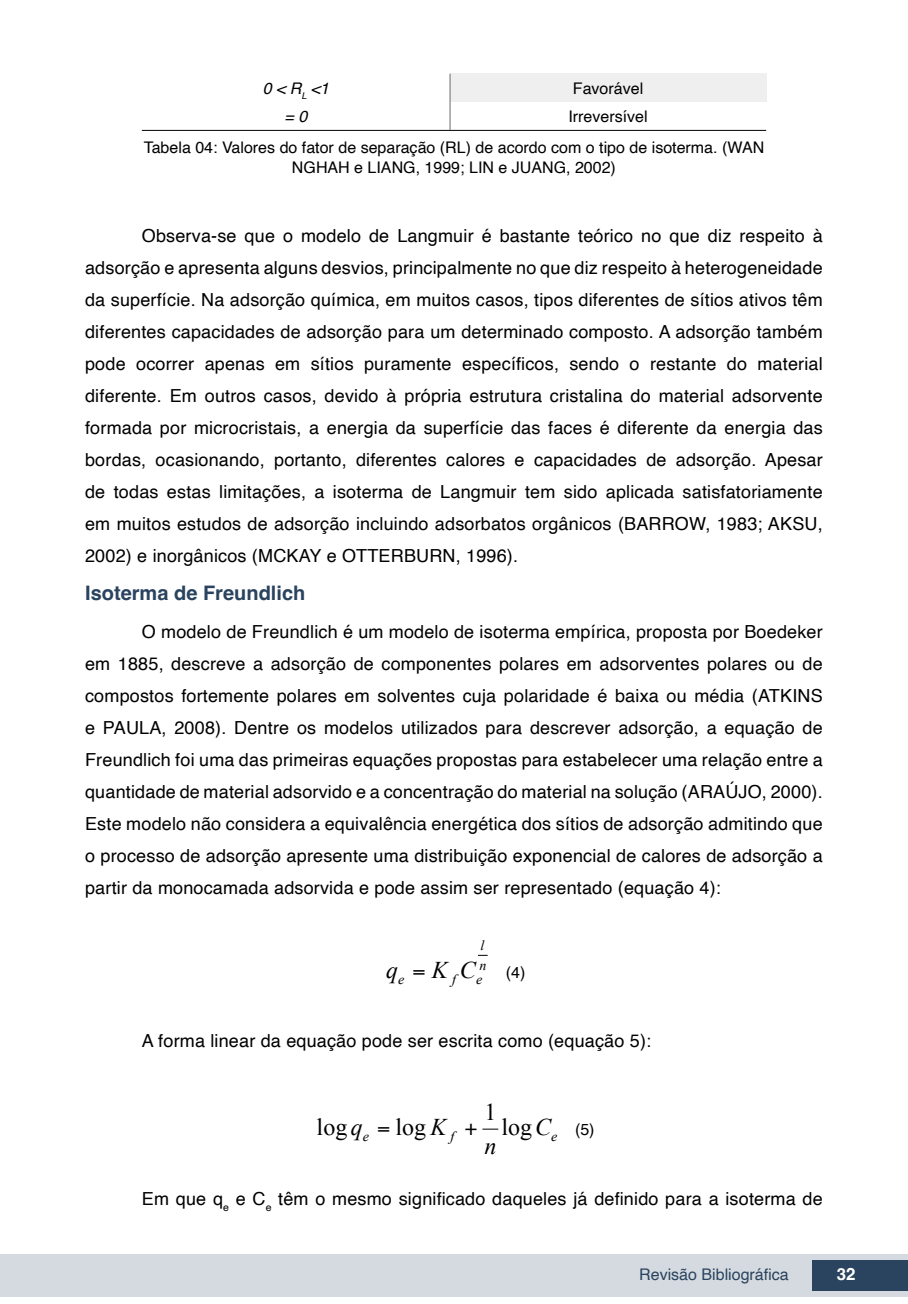
<style>
.page{position:relative;width:908px;height:1304px;background:#fff}
.page>*{position:absolute;margin:0;border:0;box-sizing:border-box;transform-origin:0 0}
.t1{font:24px "Times New Roman";color:#000}
.t2{font:italic 24px "Times New Roman";color:#000}
.Subtitulo{font:700 20px "Helvetica";color:#2a435e}
.txt{font:18px/32px "Helvetica";letter-spacing:.01em;color:#000;text-align:justify}
.t3{font:700 16.8px "Helvetica";color:#fff}
.imagens_graf_tab{font:16px/19.2px "Helvetica";color:#000;text-align:center}
.tab_txt_centro{font:16px "Helvetica";color:#000}
.t4{font:16px "Helvetica";color:#2a435e}
.tab_txt_centro-2{font:italic 16px "Helvetica";color:#000}
.t5{font:italic 14px "Times New Roman";color:#000}
.s1{font-style:italic}
</style>
<div class="page">
<div style="left:0;top:1254px;width:906px;height:43px;background:#d4dadf"></div>
<div style="left:812px;top:1261px;width:95px;height:30px;background:#2a435e"></div>
<div style="left:450px;top:74px;width:315px;height:28px;background:#efefef"></div>
<svg style="left:142px;top:74px;width:308px;height:56px"></svg>
<hr style="left:142px;top:130px;width:308px;height:1px;background:#000">
<hr style="left:450px;top:130px;width:315px;height:1px;background:#000">
<svg style="left:482px;top:1129px;width:15px;height:1px"></svg>
<p class="tab_txt_centro-2" style="left:263px;top:76px;width:68px">0 &lt; R<sub>L</sub> &lt;1</p>
<p class="tab_txt_centro" style="left:572px;top:76px;width:72px">Favorável</p>
<p class="tab_txt_centro-2" style="left:284px;top:104px;width:24px">= 0</p>
<p class="tab_txt_centro" style="left:568px;top:104px;width:81px">Irreversível</p>
<p class="imagens_graf_tab" style="left:144px;top:139px;width:621px">Tabela 04: Valores do fator de separação (RL) de acordo com o tipo de isoterma. (WAN<br>NGHAH e LIANG, 1999; LIN e JUANG, 2002)</p>
<p class="txt" style="left:85px;top:221px;width:738px;text-indent:57px">Observa-se que o modelo de Langmuir é bastante teórico no que diz respeito à adsorção e apresenta alguns desvios, principalmente no que diz respeito à heterogeneidade da superfície. Na adsorção química, em muitos casos, tipos diferentes de sítios ativos têm diferentes capacidades de adsorção para um determinado composto. A adsorção também pode ocorrer apenas em sítios puramente específicos, sendo o restante do material diferente. Em outros casos, devido à própria estrutura cristalina do material adsorvente formada por microcristais, a energia da superfície das faces é diferente da energia das bordas, ocasionando, portanto, diferentes calores e capacidades de adsorção. Apesar de todas estas limitações, a isoterma de Langmuir tem sido aplicada satisfatoriamente em muitos estudos de adsorção incluindo adsorbatos orgânicos (BARROW, 1983; AKSU, 2002) e inorgânicos (MCKAY e OTTERBURN, 1996).</p>
<p class="Subtitulo" style="left:85px;top:581px;width:222px">Isoterma de Freundlich</p>
<p class="txt" style="left:85px;top:616px;width:738px;text-indent:57px">O modelo de Freundlich é um modelo de isoterma empírica, proposta por Boedeker em 1885, descreve a adsorção de componentes polares em adsorventes polares ou de compostos fortemente polares em solventes cuja polaridade é baixa ou média (ATKINS e PAULA, 2008). Dentre os modelos utilizados para descrever adsorção, a equação de Freundlich foi uma das primeiras equações propostas para estabelecer uma relação entre a quantidade de material adsorvido e a concentração do material na solução (ARAÚJO, 2000).<br>Este modelo não considera a equivalência energética dos sítios de adsorção admitindo que o processo de adsorção apresente uma distribuição exponencial de calores de adsorção a partir da monocamada adsorvida e pode assim ser representado (equação 4):</p>
<p class="t5" style="left:480px;top:936px;width:5px">l</p>
<p class="t2" style="left:459px;top:953px;width:18px">C</p>
<p class="t2" style="left:431px;top:953px;width:18px">K</p>
<p class="t5" style="left:479px;top:956px;width:8px">n</p>
<p class="t5" style="left:398px;top:969px;width:8px">e</p>
<p class="imagens_graf_tab" style="left:505px;top:963px;width:21px">(4)</p>
<p class="t2" style="left:386px;top:953px;width:13px">q</p>
<p class="t5" style="left:476px;top:969px;width:8px">e</p>
<p class="t5" style="left:452px;top:969px;width:5px">f</p>
<p class="txt" style="left:142px;top:1025px;width:510px">A forma linear da equação pode ser escrita como (equação 5):</p>
<p class="t1" style="left:316px;top:1111px;width:48px">log <span class="s1">q</span></p>
<p class="t1" style="left:395px;top:1111px;width:52px">log <span class="s1">K</span></p>
<p class="t5" style="left:363px;top:1127px;width:8px">e</p>
<p class="t5" style="left:450px;top:1127px;width:5px">f</p>
<p class="t1" style="left:484px;top:1096px;width:13px">1</p>
<p class="t1" style="left:501px;top:1111px;width:57px">log<span class="s1">C</span><sub>e</sub></p>
<p class="t2" style="left:484px;top:1129px;width:13px">n</p>
<p class="imagens_graf_tab" style="left:574px;top:1120px;width:21px">(5)</p>
<p class="txt" style="left:142px;top:1183px;width:682px">Em que q<sub>e</sub> e C<sub>e</sub> têm o mesmo significado daqueles já definido para a isoterma de</p>
<p class="t4" style="left:639px;top:1262px;width:151px">Revisão Bibliográfica</p>
<p class="t3" style="left:836px;top:1264px;width:20px">32</p>
</div>
